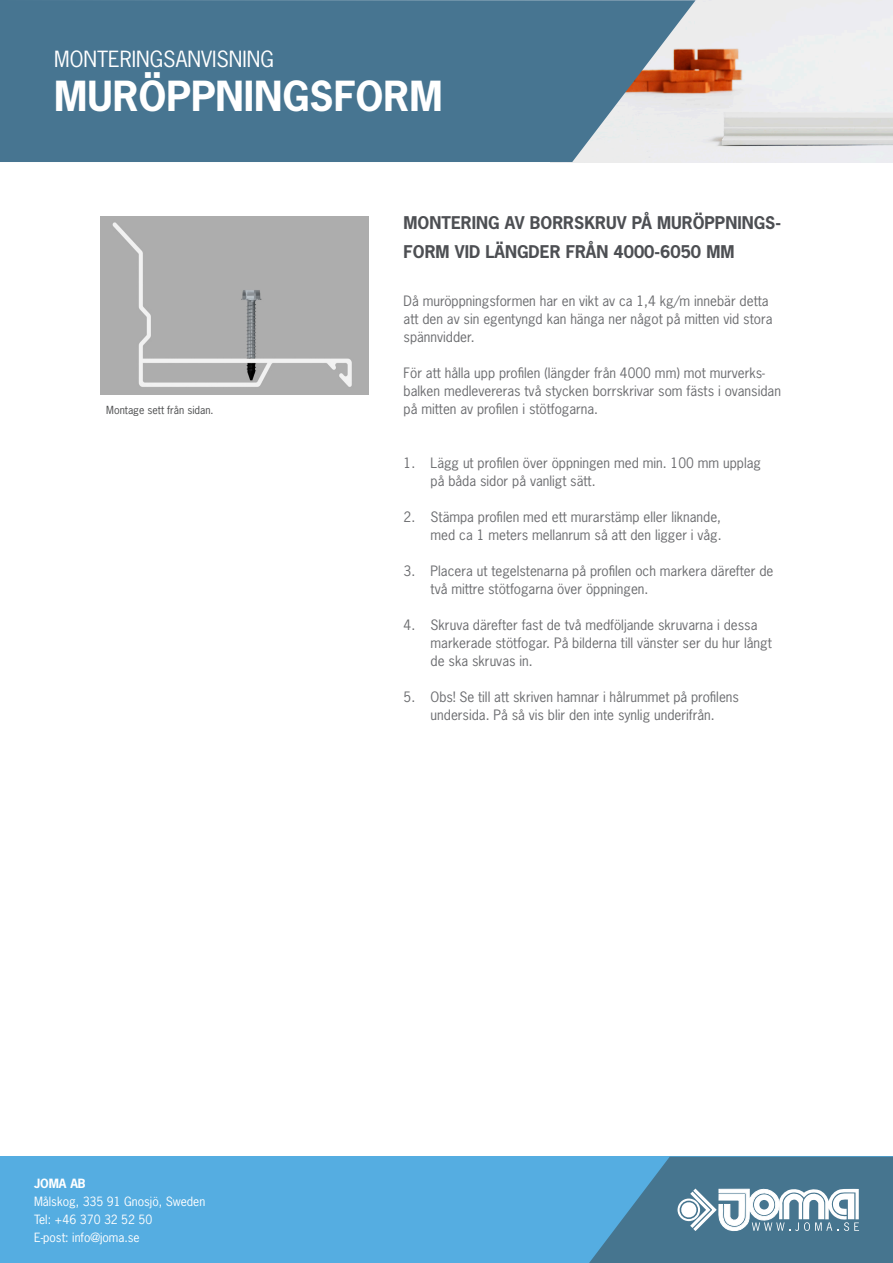
<style>
.page{position:relative;width:893px;height:1263px;background:#fff}
.page>*{position:absolute;margin:0;border:0;box-sizing:border-box;transform-origin:0 0}
.Produktrubrik{font:700 39px "News Gothic Std";color:#fff}
.Produktrubrik-2{font:21px "News Gothic Std";color:#fff}
.Underrubrik{font:700 16.5px/29.2px "News Gothic Std";color:#4d4f53}
.Brödtext{font:13.5px/18px "News Gothic Std";color:#6c6d70}
.t1{font:12px/18px "News Gothic Std";color:#fff}
.t2{font:700 12px "News Gothic Std";color:#fff}
.Tabelltext{font:10.5px "News Gothic Std";color:#4b4c4d}
</style>
<div class="page">
<div style="left:0;top:1157px;width:893px;height:106px;background:#55ade1"></div>
<svg style="left:589px;top:1157px;width:304px;height:106px;background:#5e8da8"></svg>
<img style="left:696px;top:0;width:197px;height:162px">
<svg style="left:0;top:0;width:696px;height:162px;background:#547c95"></svg>
<img style="left:101px;top:216px;width:267px;height:178px">
<p class="Produktrubrik-2" style="left:54px;top:46px;width:221px">MONTERINGSANVISNING</p>
<p class="Produktrubrik" style="left:54px;top:70px;width:390px">MURÖPPNINGSFORM</p>
<p class="Tabelltext" style="left:106px;top:403px;width:109px">Montage sett från sidan.</p>
<p class="t2" style="left:34px;top:1175px;width:53px">JOMA AB</p>
<p class="t1" style="left:34px;top:1192px;width:173px">Målskog, 335 91 Gnosjö, Sweden<br>Tel: +46 370 32 52 50<br>E-post: info@joma.se</p>
<p class="Underrubrik" style="left:404px;top:208px;width:379px">MONTERING AV BORRSKRUV PÅ MURÖPPNINGS-<br>FORM VID LÄNGDER FRÅN 4000-6050 MM</p>
<p class="Brödtext" style="left:404px;top:292px;width:370px">Då muröppningsformen har en vikt av ca 1,4 kg/m innebär detta att den av sin egentyngd kan hänga ner något på mitten vid stora spännvidder.</p>
<p class="Brödtext" style="left:404px;top:364px;width:379px">För att hålla upp profilen (längder från 4000 mm) mot murverks&shy;balken medlevereras två stycken borrskrivar som fästs i ovansidan på mitten av profilen i stötfogarna.</p>
<p class="Brödtext" style="left:431px;top:454px;width:332px;text-indent:-27px">1. Lägg ut profilen över öppningen med min. 100 mm upplag på båda sidor på vanligt sätt.</p>
<p class="Brödtext" style="left:404px;top:508px;width:320px;text-align:right">2. Stämpa profilen med ett murarstämp eller liknande, med ca 1 meters mellanrum så att den ligger i våg.</p>
<p class="Brödtext" style="left:431px;top:562px;width:344px;text-indent:-27px">3. Placera ut tegelstenarna på profilen och markera därefter de två mittre stötfogarna över öppningen.</p>
<p class="Brödtext" style="left:431px;top:616px;width:343px;text-indent:-27px">4. Skruva därefter fast de två medföljande skruvarna i dessa markerade stötfogar. På bilderna till vänster ser du hur långt de ska skruvas in.</p>
<p class="Brödtext" style="left:404px;top:688px;width:337px;text-align:center">5. Obs! Se till att skriven hamnar i hålrummet på profilens undersida. På så vis blir den inte synlig underifrån.</p>
</div>
